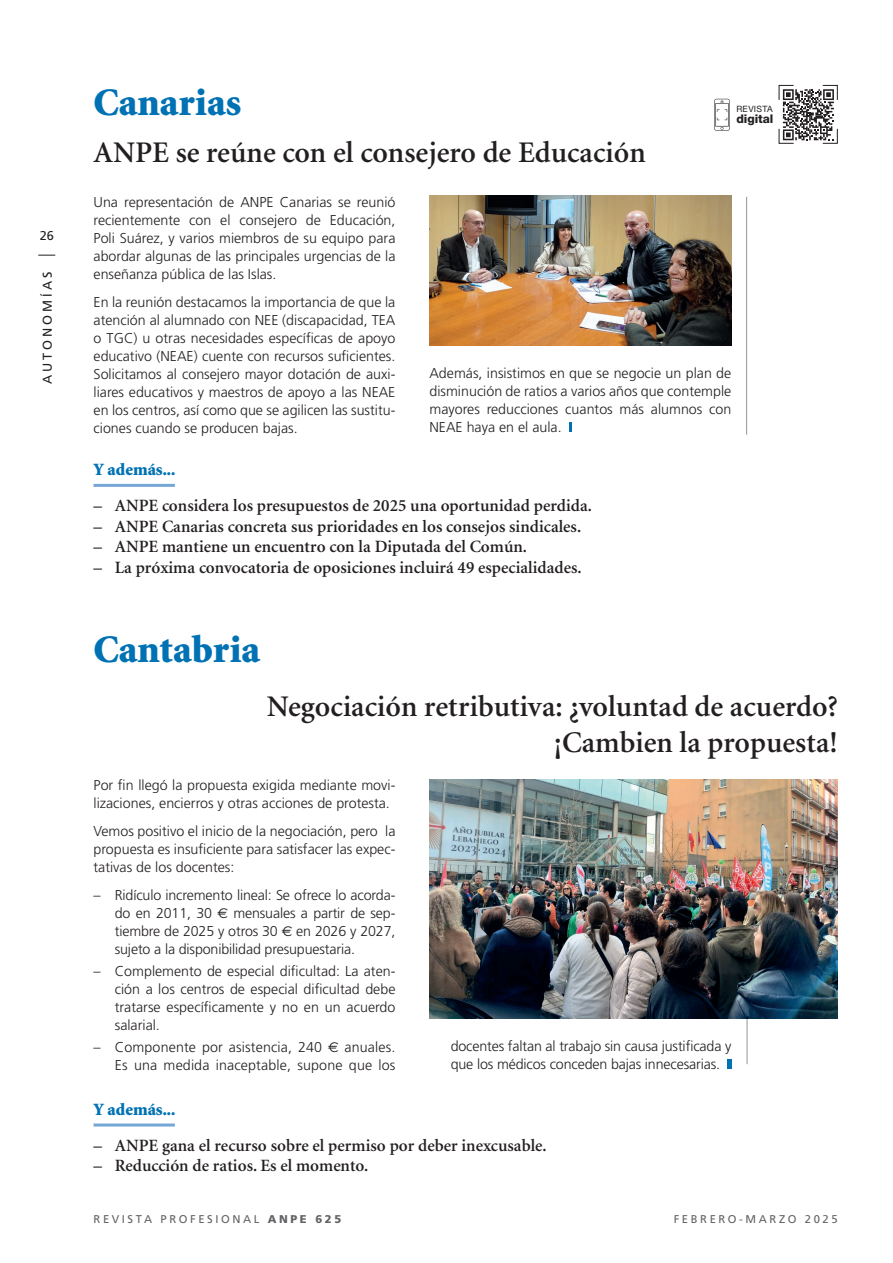
<style>
.page{position:relative;width:893px;height:1263px;background:#fff}
.page>*{position:absolute;margin:0;border:0;box-sizing:border-box;transform-origin:0 0}
.Titular_Editorial{font:900 39px "Minion";color:#0072b4}
.Titular_Editorial-2{font:600 30px/36px "Minion";color:#231f20;text-align:right}
.Titular_Editorial-3{font:600 17.25px "Minion";color:#231f20}
.Titular_Editorial-4{font:900 17.25px "Minion";color:#0072b4}
.t1{font:300 14.25px/18px "Frutiger";color:#231f20;text-align:justify}
.t2{font:12.75px "Frutiger";letter-spacing:.23em;color:#231f20}
.t3{font:800 12px "Helvetica Neue LT Std";letter-spacing:-.005em;color:#231f20}
.t4{font:11.25px "Frutiger";letter-spacing:.23em;color:#636366}
.t5{font:8.7px "Helvetica Neue LT Std";letter-spacing:.03em;color:#231f20}
.s1{font-family:"Euro Sans";font-weight:400}
.s2{font-weight:900}
</style>
<div class="page">
<svg style="left:38px;top:255px;width:17px;height:1px"></svg>
<svg style="left:714px;top:99px;width:16px;height:32px"></svg>
<svg style="left:778px;top:85px;width:60px;height:59px"></svg>
<svg style="left:727px;top:1059px;width:4px;height:9px"></svg>
<hr style="left:94px;top:484px;width:81px;height:3px;background:#74a7d5">
<hr style="left:94px;top:1123px;width:81px;height:3px;background:#74a7d5">
<hr style="left:746px;top:197px;width:1px;height:238px;background:#939598">
<hr style="left:747px;top:1018px;width:1px;height:46px;background:#939598">
<img style="left:429px;top:779px;width:409px;height:239px">
<svg style="left:569px;top:422px;width:3px;height:10px"></svg>
<img style="left:429px;top:196px;width:302px;height:149px">
<p class="t2" style="left:40px;top:228px;width:16px">26</p>
<p class="t2" style="left:40px;top:384px;width:114px;rotate:-90deg">AUTONOMÍAS</p>
<p class="Titular_Editorial" style="left:94px;top:82px;width:149px">Canarias</p>
<p class="Titular_Editorial-2" style="left:94px;top:135px;width:554px">ANPE se reúne con el consejero de Educación</p>
<p class="t5" style="left:736px;top:104px;width:38px">REVISTA</p>
<p class="t3" style="left:736px;top:112px;width:39px">digital</p>
<p class="t1" style="left:94px;top:193px;width:303px">Una representación de ANPE Canarias se reunió recientemente con el consejero de Educación, Poli Suárez, y varios miembros de su equipo para abordar algunas de las principales urgencias de la enseñanza pública de las Islas.</p>
<p class="t1" style="left:94px;top:293px;width:303px">En la reunión destacamos la importancia de que la atención al alumnado con NEE (discapacidad, TEA o TGC) u otras necesidades específicas de apoyo educativo (NEAE) cuente con recursos suficientes.<br>Solicitamos al consejero mayor dotación de auxi&shy;liares educativos y maestros de apoyo a las NEAE en los centros, así como que se agilicen las sustitu&shy;ciones cuando se producen bajas.</p>
<p class="t1" style="left:429px;top:364px;width:303px">Además, insistimos en que se negocie un plan de disminución de ratios a varios años que contemple mayores reducciones cuantos más alumnos con NEAE haya en el aula.</p>
<p class="Titular_Editorial-4" style="left:94px;top:461px;width:83px">Y además...</p>
<p class="Titular_Editorial-3" style="left:94px;top:497px;width:500px">– ANPE considera los presupuestos de 2025 una oportunidad perdida.</p>
<p class="Titular_Editorial-3" style="left:94px;top:517px;width:489px">– ANPE Canarias concreta sus prioridades en los consejos sindicales.</p>
<p class="Titular_Editorial-3" style="left:94px;top:538px;width:435px">– ANPE mantiene un encuentro con la Diputada del Común.</p>
<p class="Titular_Editorial-3" style="left:94px;top:559px;width:490px">– La próxima convocatoria de oposiciones incluirá 49 especialidades.</p>
<p class="Titular_Editorial" style="left:94px;top:630px;width:168px">Cantabria</p>
<p class="Titular_Editorial-2" style="left:267px;top:689px;width:572px">Negociación retributiva: ¿voluntad de acuerdo? ¡Cambien la propuesta!</p>
<p class="t1" style="left:94px;top:776px;width:303px">Por fin llegó la propuesta exigida mediante movi&shy;lizaciones, encierros y otras acciones de protesta.</p>
<p class="t1" style="left:94px;top:822px;width:303px">Vemos positivo el inicio de la negociación, pero la propuesta es insuficiente para satisfacer las expec&shy;tativas de los docentes:</p>
<p class="t1" style="left:115px;top:886px;width:282px;text-indent:-21px">– Ridículo incremento lineal: Se ofrece lo acorda&shy;do en 2011, 30 <span class="s1">€</span> mensuales a partir de sep&shy;tiembre de 2025 y otros 30 <span class="s1">€</span> en 2026 y 2027, sujeto a la disponibilidad presupuestaria.</p>
<p class="t1" style="left:115px;top:962px;width:282px;text-indent:-21px">– Complemento de especial dificultad: La aten&shy;ción a los centros de especial dificultad debe tratarse específicamente y no en un acuerdo salarial.</p>
<p class="t1" style="left:94px;top:1038px;width:303px;text-align:right">– Componente por asistencia, 240 <span class="s1">€</span> anuales.<br>Es una medida inaceptable, supone que los</p>
<p class="t1" style="left:451px;top:1037px;width:282px">docentes faltan al trabajo sin causa justificada y que los médicos conceden bajas innecesarias.</p>
<p class="Titular_Editorial-4" style="left:94px;top:1101px;width:83px">Y además...</p>
<p class="Titular_Editorial-3" style="left:94px;top:1136px;width:455px">– ANPE gana el recurso sobre el permiso por deber inexcusable.</p>
<p class="Titular_Editorial-3" style="left:94px;top:1157px;width:276px">– Reducción de ratios. Es el momento.</p>
<p class="t4" style="left:94px;top:1212px;width:249px">REVISTA PROFESIONAL <span class="s2">ANPE 625</span></p>
<p class="t4" style="left:674px;top:1212px;width:166px">FEBRERO-MARZO 2025</p>
</div>
